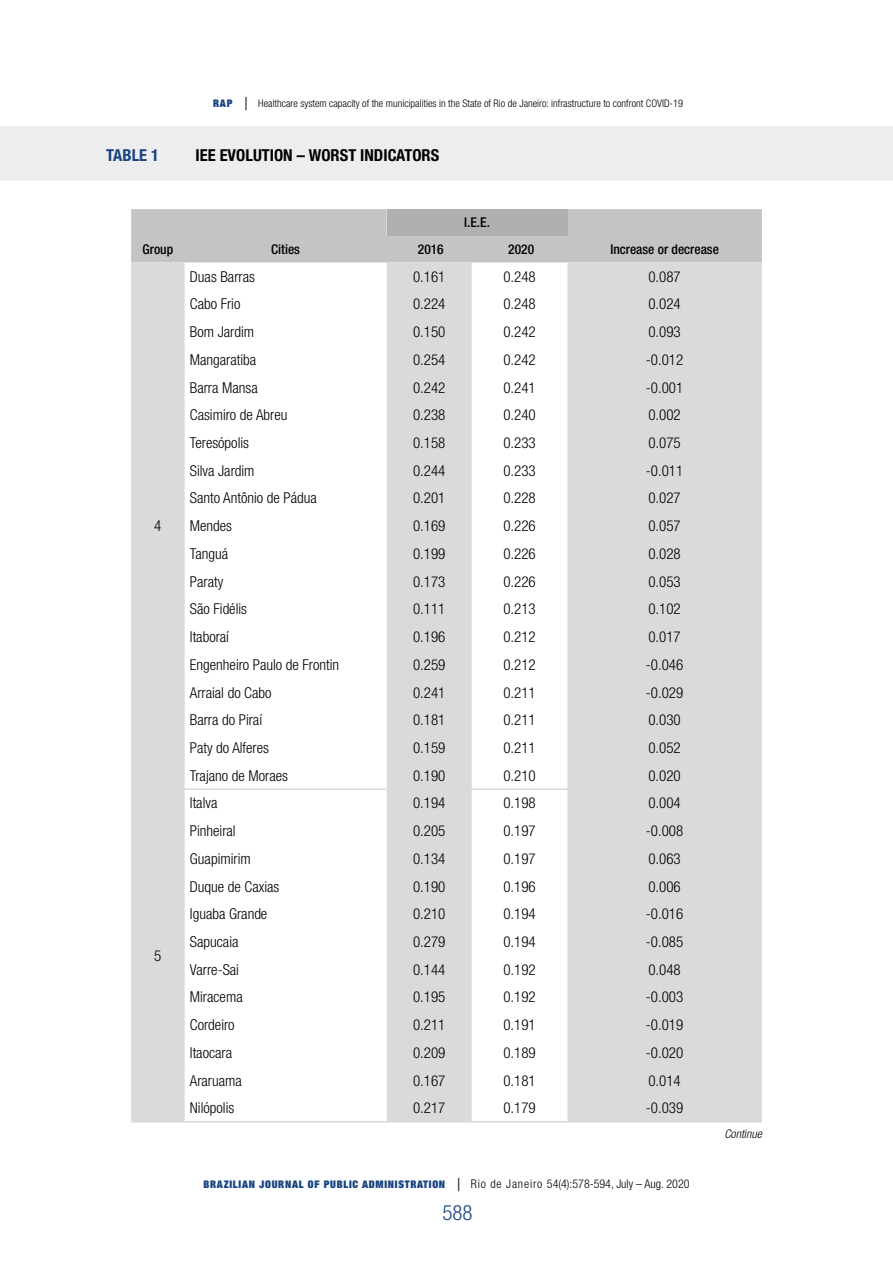
<style>
.page{position:relative;width:893px;height:1263px;background:#fff}
.page>*{position:absolute;margin:0;border:0;box-sizing:border-box;transform-origin:0 0}
.t1{font:300 condensed 21px "Helvetica Neue LT Std";color:#184480}
.t2{font:700 condensed 16.5px "Helvetica Neue LT Std";color:#000}
.t3{font:700 condensed 16.5px "Helvetica Neue LT Std";color:#184480}
.t4{font:300 condensed 15px "Helvetica Neue LT Std";color:#000}
.t5{font:500 condensed 13.5px "Helvetica Neue LT Std";color:#000}
.t6{font:300 condensed 12px "Helvetica Neue LT Std";color:#000}
.t7{font:italic 300 condensed 12px "Helvetica Neue LT Std";color:#000}
.t8{font:300 condensed 10.5px "Helvetica Neue LT Std";color:#000}
.s1{font-family:"Helvetica Neue";font-weight:900;font-stretch:expanded;color:#184480}
.s2{font-size:18px}
.s3{font-family:"Helvetica Neue";font-weight:900;font-stretch:expanded;font-size:10.5px;color:#184480}
</style>
<div class="page">
<div style="left:0;top:127px;width:893px;height:54px;background:#ededed"></div>
<div style="left:131px;top:209px;width:631px;height:53px;background:#c4c4c4"></div>
<div style="left:387px;top:209px;width:180px;height:27px;background:#b0b0b0"></div>
<svg style="left:131px;top:262px;width:631px;height:859px;fill:#dadada"></svg>
<hr style="left:131px;top:788px;width:54px;height:2px;background:#dadada">
<hr style="left:185px;top:788px;width:202px;height:2px;background:#dadada">
<hr style="left:387px;top:788px;width:85px;height:2px;background:#dadada">
<hr style="left:472px;top:788px;width:95px;height:2px;background:#dadada">
<hr style="left:567px;top:788px;width:195px;height:2px;background:#dadada">
<hr style="left:131px;top:1121px;width:54px;height:1px;background:#dadada">
<hr style="left:185px;top:1121px;width:202px;height:1px;background:#dadada">
<hr style="left:387px;top:1121px;width:85px;height:1px;background:#dadada">
<hr style="left:472px;top:1121px;width:95px;height:1px;background:#dadada">
<hr style="left:567px;top:1121px;width:195px;height:1px;background:#dadada">
<p class="t8" style="left:213px;top:98px;width:472px"><span class="s1">RAP</span> <span class="s2">|</span> Healthcare system capacity of the municipalities in the State of Rio de Janeiro: infrastructure to confront COVID-19</p>
<p class="t3" style="left:106px;top:145px;width:54px">TABLE 1</p>
<p class="t2" style="left:196px;top:145px;width:245px">IEE EVOLUTION – WORST INDICATORS</p>
<p class="t5" style="left:464px;top:214px;width:27px">I.E.E.</p>
<p class="t5" style="left:143px;top:241px;width:32px">Group</p>
<p class="t5" style="left:271px;top:241px;width:30px">Cities</p>
<p class="t5" style="left:418px;top:241px;width:27px">2016</p>
<p class="t5" style="left:508px;top:241px;width:27px">2020</p>
<p class="t5" style="left:610px;top:241px;width:110px">Increase or decrease</p>
<p class="t4" style="left:154px;top:517px;width:9px">4</p>
<p class="t4" style="left:154px;top:947px;width:9px">5</p>
<p class="t4" style="left:190px;top:268px;width:66px">Duas Barras</p>
<p class="t4" style="left:413px;top:268px;width:34px">0.161</p>
<p class="t4" style="left:503px;top:268px;width:34px">0.248</p>
<p class="t4" style="left:648px;top:268px;width:34px">0.087</p>
<p class="t4" style="left:190px;top:295px;width:52px">Cabo Frio</p>
<p class="t4" style="left:413px;top:295px;width:34px">0.224</p>
<p class="t4" style="left:503px;top:295px;width:34px">0.248</p>
<p class="t4" style="left:648px;top:295px;width:34px">0.024</p>
<p class="t4" style="left:190px;top:323px;width:66px">Bom Jardim</p>
<p class="t4" style="left:413px;top:323px;width:34px">0.150</p>
<p class="t4" style="left:503px;top:323px;width:34px">0.242</p>
<p class="t4" style="left:648px;top:323px;width:34px">0.093</p>
<p class="t4" style="left:190px;top:351px;width:68px">Mangaratiba</p>
<p class="t4" style="left:413px;top:351px;width:34px">0.254</p>
<p class="t4" style="left:503px;top:351px;width:34px">0.242</p>
<p class="t4" style="left:646px;top:351px;width:39px">-0.012</p>
<p class="t4" style="left:190px;top:379px;width:69px">Barra Mansa</p>
<p class="t4" style="left:413px;top:379px;width:34px">0.242</p>
<p class="t4" style="left:503px;top:379px;width:34px">0.241</p>
<p class="t4" style="left:646px;top:379px;width:39px">-0.001</p>
<p class="t4" style="left:190px;top:406px;width:99px">Casimiro de Abreu</p>
<p class="t4" style="left:413px;top:406px;width:34px">0.238</p>
<p class="t4" style="left:503px;top:406px;width:34px">0.240</p>
<p class="t4" style="left:648px;top:406px;width:34px">0.002</p>
<p class="t4" style="left:190px;top:434px;width:61px">Teresópolis</p>
<p class="t4" style="left:413px;top:434px;width:34px">0.158</p>
<p class="t4" style="left:503px;top:434px;width:34px">0.233</p>
<p class="t4" style="left:648px;top:434px;width:34px">0.075</p>
<p class="t4" style="left:190px;top:462px;width:66px">Silva Jardim</p>
<p class="t4" style="left:413px;top:462px;width:34px">0.244</p>
<p class="t4" style="left:503px;top:462px;width:34px">0.233</p>
<p class="t4" style="left:646px;top:462px;width:39px">-0.011</p>
<p class="t4" style="left:190px;top:489px;width:128px">Santo Antônio de Pádua</p>
<p class="t4" style="left:413px;top:489px;width:34px">0.201</p>
<p class="t4" style="left:503px;top:489px;width:34px">0.228</p>
<p class="t4" style="left:648px;top:489px;width:34px">0.027</p>
<p class="t4" style="left:190px;top:517px;width:44px">Mendes</p>
<p class="t4" style="left:413px;top:517px;width:34px">0.169</p>
<p class="t4" style="left:503px;top:517px;width:34px">0.226</p>
<p class="t4" style="left:648px;top:517px;width:34px">0.057</p>
<p class="t4" style="left:190px;top:545px;width:40px">Tanguá</p>
<p class="t4" style="left:413px;top:545px;width:34px">0.199</p>
<p class="t4" style="left:503px;top:545px;width:34px">0.226</p>
<p class="t4" style="left:648px;top:545px;width:34px">0.028</p>
<p class="t4" style="left:190px;top:573px;width:35px">Paraty</p>
<p class="t4" style="left:413px;top:573px;width:34px">0.173</p>
<p class="t4" style="left:503px;top:573px;width:34px">0.226</p>
<p class="t4" style="left:648px;top:573px;width:34px">0.053</p>
<p class="t4" style="left:190px;top:600px;width:59px">São Fidélis</p>
<p class="t4" style="left:413px;top:600px;width:34px">0.111</p>
<p class="t4" style="left:503px;top:600px;width:34px">0.213</p>
<p class="t4" style="left:648px;top:600px;width:34px">0.102</p>
<p class="t4" style="left:190px;top:628px;width:41px">Itaboraí</p>
<p class="t4" style="left:413px;top:628px;width:34px">0.196</p>
<p class="t4" style="left:503px;top:628px;width:34px">0.212</p>
<p class="t4" style="left:648px;top:628px;width:34px">0.017</p>
<p class="t4" style="left:190px;top:656px;width:151px">Engenheiro Paulo de Frontin</p>
<p class="t4" style="left:413px;top:656px;width:34px">0.259</p>
<p class="t4" style="left:503px;top:656px;width:34px">0.212</p>
<p class="t4" style="left:646px;top:656px;width:39px">-0.046</p>
<p class="t4" style="left:190px;top:684px;width:83px">Arraial do Cabo</p>
<p class="t4" style="left:413px;top:684px;width:34px">0.241</p>
<p class="t4" style="left:503px;top:684px;width:34px">0.211</p>
<p class="t4" style="left:646px;top:684px;width:39px">-0.029</p>
<p class="t4" style="left:190px;top:711px;width:74px">Barra do Piraí</p>
<p class="t4" style="left:413px;top:711px;width:34px">0.181</p>
<p class="t4" style="left:503px;top:711px;width:34px">0.211</p>
<p class="t4" style="left:648px;top:711px;width:34px">0.030</p>
<p class="t4" style="left:190px;top:739px;width:81px">Paty do Alferes</p>
<p class="t4" style="left:413px;top:739px;width:34px">0.159</p>
<p class="t4" style="left:503px;top:739px;width:34px">0.211</p>
<p class="t4" style="left:648px;top:739px;width:34px">0.052</p>
<p class="t4" style="left:190px;top:767px;width:100px">Trajano de Moraes</p>
<p class="t4" style="left:413px;top:767px;width:34px">0.190</p>
<p class="t4" style="left:503px;top:767px;width:34px">0.210</p>
<p class="t4" style="left:648px;top:767px;width:34px">0.020</p>
<p class="t4" style="left:190px;top:794px;width:29px">Italva</p>
<p class="t4" style="left:413px;top:794px;width:34px">0.194</p>
<p class="t4" style="left:503px;top:794px;width:34px">0.198</p>
<p class="t4" style="left:648px;top:794px;width:34px">0.004</p>
<p class="t4" style="left:190px;top:822px;width:47px">Pinheiral</p>
<p class="t4" style="left:413px;top:822px;width:34px">0.205</p>
<p class="t4" style="left:503px;top:822px;width:34px">0.197</p>
<p class="t4" style="left:646px;top:822px;width:39px">-0.008</p>
<p class="t4" style="left:190px;top:850px;width:62px">Guapimirim</p>
<p class="t4" style="left:413px;top:850px;width:34px">0.134</p>
<p class="t4" style="left:503px;top:850px;width:34px">0.197</p>
<p class="t4" style="left:648px;top:850px;width:34px">0.063</p>
<p class="t4" style="left:190px;top:878px;width:91px">Duque de Caxias</p>
<p class="t4" style="left:413px;top:878px;width:34px">0.190</p>
<p class="t4" style="left:503px;top:878px;width:34px">0.196</p>
<p class="t4" style="left:648px;top:878px;width:34px">0.006</p>
<p class="t4" style="left:190px;top:905px;width:79px">Iguaba Grande</p>
<p class="t4" style="left:413px;top:905px;width:34px">0.210</p>
<p class="t4" style="left:503px;top:905px;width:34px">0.194</p>
<p class="t4" style="left:646px;top:905px;width:39px">-0.016</p>
<p class="t4" style="left:190px;top:933px;width:50px">Sapucaia</p>
<p class="t4" style="left:413px;top:933px;width:34px">0.279</p>
<p class="t4" style="left:503px;top:933px;width:34px">0.194</p>
<p class="t4" style="left:646px;top:933px;width:39px">-0.085</p>
<p class="t4" style="left:190px;top:961px;width:51px">Varre-Sai</p>
<p class="t4" style="left:413px;top:961px;width:34px">0.144</p>
<p class="t4" style="left:503px;top:961px;width:34px">0.192</p>
<p class="t4" style="left:648px;top:961px;width:34px">0.048</p>
<p class="t4" style="left:190px;top:988px;width:54px">Miracema</p>
<p class="t4" style="left:413px;top:988px;width:34px">0.195</p>
<p class="t4" style="left:503px;top:988px;width:34px">0.192</p>
<p class="t4" style="left:646px;top:988px;width:39px">-0.003</p>
<p class="t4" style="left:190px;top:1016px;width:46px">Cordeiro</p>
<p class="t4" style="left:413px;top:1016px;width:34px">0.211</p>
<p class="t4" style="left:503px;top:1016px;width:34px">0.191</p>
<p class="t4" style="left:646px;top:1016px;width:39px">-0.019</p>
<p class="t4" style="left:190px;top:1044px;width:44px">Itaocara</p>
<p class="t4" style="left:413px;top:1044px;width:34px">0.209</p>
<p class="t4" style="left:503px;top:1044px;width:34px">0.189</p>
<p class="t4" style="left:646px;top:1044px;width:39px">-0.020</p>
<p class="t4" style="left:190px;top:1072px;width:53px">Araruama</p>
<p class="t4" style="left:413px;top:1072px;width:34px">0.167</p>
<p class="t4" style="left:503px;top:1072px;width:34px">0.181</p>
<p class="t4" style="left:648px;top:1072px;width:34px">0.014</p>
<p class="t4" style="left:190px;top:1099px;width:46px">Nilópolis</p>
<p class="t4" style="left:413px;top:1099px;width:34px">0.217</p>
<p class="t4" style="left:503px;top:1099px;width:34px">0.179</p>
<p class="t4" style="left:646px;top:1099px;width:39px">-0.039</p>
<p class="t6" style="left:203px;top:1176px;width:488px"><span class="s3">BRAZILIAN JOURNAL OF PUBLIC ADMINISTRATION</span> <span class="s2">|</span> Rio de Janeiro 54(4):578-594, July – Aug. 2020</p>
<h1 class="t1" style="left:442px;top:1200px;width:32px">588</h1>
<p class="t7" style="left:724px;top:1127px;width:39px">Continue</p>
</div>
